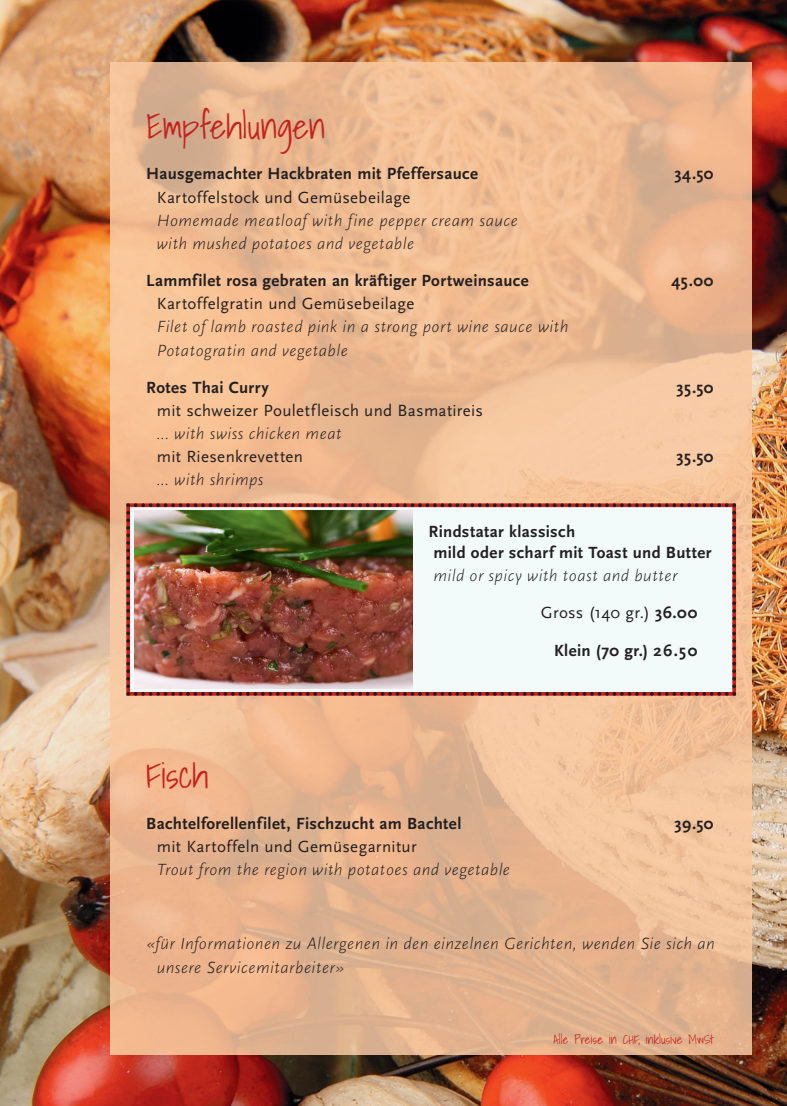
<style>
.page{position:relative;width:787px;height:1106px;background:#fff}
.page>*{position:absolute;margin:0;border:0;box-sizing:border-box;transform-origin:0 0}
.t1{font:300 35px "Shadows Into";letter-spacing:-.005em;color:#c4221f}
.t2{font:italic 300 16.88px/23.1px "Scala Sans Pro";letter-spacing:.025em;color:#231f20}
.t3{font:700 16.88px/21.2px "Scala Sans Pro";letter-spacing:.02em;color:#231f20}
.t4{font:16.88px "Scala Sans Pro";letter-spacing:.02em;color:#231f20}
.t5{font:300 12.5px "Shadows Into";letter-spacing:.01em;color:#c4221f}
.s1{font-weight:700}
</style>
<div class="page">
<img style="left:0;top:0;width:787px;height:1106px">
<img style="left:111px;top:62px;width:640px;height:992px">
<svg style="left:126px;top:503px;width:610px;height:192px;fill:#f3fafa"></svg>
<img style="left:135px;top:511px;width:277px;height:177px">
<h1 class="t1" style="left:146px;top:97px;width:181px">Empfehlungen</h1>
<p class="t3" style="left:146px;top:163px;width:333px">Hausgemachter Hackbraten mit Pfeffersauce</p>
<p class="t3" style="left:674px;top:163px;width:41px">34.50</p>
<p class="t4" style="left:157px;top:187px;width:255px">Kartoffelstock und Gemüsebeilage</p>
<p class="t2" style="left:157px;top:209px;width:362px">Homemade meatloaf with fine pepper cream sauce with mushed potatoes and vegetable</p>
<p class="t3" style="left:146px;top:270px;width:384px">Lammfilet rosa gebraten an kräftiger Portweinsauce</p>
<p class="t3" style="left:671px;top:270px;width:43px">45.00</p>
<p class="t4" style="left:157px;top:294px;width:259px">Kartoffelgratin und Gemüsebeilage</p>
<p class="t2" style="left:157px;top:315px;width:413px">Filet of lamb roasted pink in a strong port wine sauce with<br>Potatogratin and vegetable</p>
<p class="t3" style="left:146px;top:377px;width:124px">Rotes Thai Curry</p>
<p class="t3" style="left:676px;top:377px;width:38px">35.50</p>
<p class="t4" style="left:157px;top:401px;width:328px">mit schweizer Pouletfleisch und Basmatireis</p>
<p class="t2" style="left:157px;top:422px;width:186px">... with swiss chicken meat</p>
<p class="t4" style="left:157px;top:447px;width:148px">mit Riesenkrevetten</p>
<p class="t3" style="left:676px;top:446px;width:38px">35.50</p>
<p class="t2" style="left:157px;top:468px;width:108px">... with shrimps</p>
<p class="t3" style="left:428px;top:521px;width:285px">Rindstatar klassisch<br>mild oder scharf mit Toast und Butter</p>
<p class="t2" style="left:433px;top:564px;width:245px">mild or spicy with toast and butter</p>
<p class="t4" style="left:541px;top:603px;width:158px">Gross (140 gr.) <span class="s1">36.00</span></p>
<p class="t3" style="left:554px;top:640px;width:145px">Klein (70 gr.) 26.50</p>
<h1 class="t1" style="left:146px;top:746px;width:64px">Fisch</h1>
<p class="t3" style="left:146px;top:812px;width:317px">Bachtelforellenfilet, Fischzucht am Bachtel</p>
<p class="t3" style="left:674px;top:812px;width:40px">39.50</p>
<p class="t4" style="left:157px;top:836px;width:261px">mit Kartoffeln und Gemüsegarnitur</p>
<p class="t2" style="left:157px;top:857px;width:355px">Trout from the region with potatoes and vegetable</p>
<p class="t2" style="left:157px;top:932px;width:559px;text-indent:-11px">«für Informationen zu Allergenen in den einzelnen Gerichten, wenden Sie sich an unsere Servicemitarbeiter»</p>
<p class="t5" style="left:553px;top:1029px;width:162px">Alle Preise in CHF, inklusive MwSt</p>
</div>
